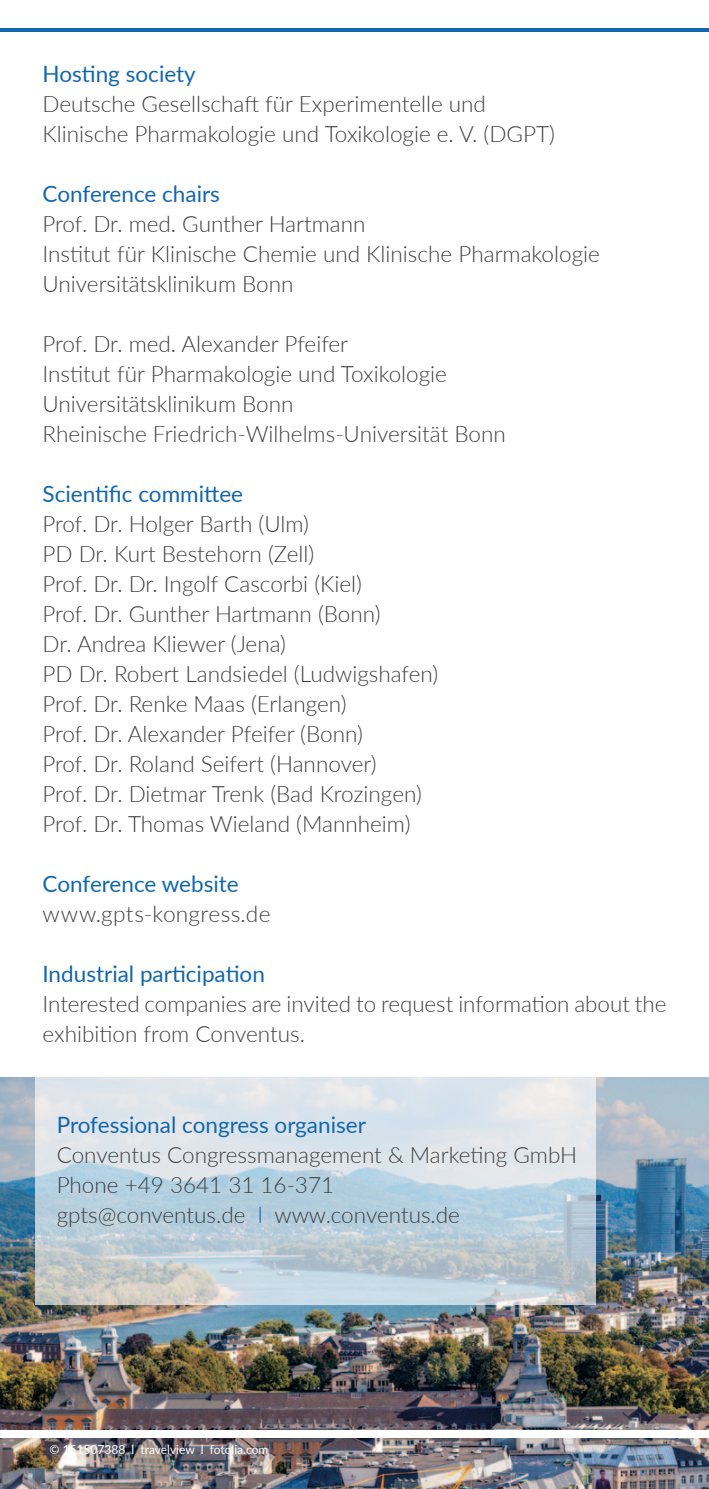
<style>
.page{position:relative;width:709px;height:1489px;background:#fff}
.page>*{position:absolute;margin:0;border:0;box-sizing:border-box;transform-origin:0 0}
.t1{font:300 22.5px/30px "Lato";color:#3e3e3f}
.t2{font:22.5px "Lato";color:#1167ac}
.t3{font:12.5px "Lato";color:#fff;scale:.96 1}
.s1{color:#1167ac}
</style>
<div class="page">
<img style="left:0;top:1077px;width:709px;height:411px">
<svg style="left:35px;top:1077px;width:560px;height:227px;background:#cbd8e0"></svg>
<hr style="left:0;top:28px;width:709px;height:4px;background:#1167ac">
<div style="left:0;top:1430px;width:709px;height:7px;background:#fff"></div>
<p class="t2" style="left:43px;top:58px;width:155px">Hosting society</p>
<p class="t1" style="left:43px;top:88px;width:514px">Deutsche Gesellschaft für Experimentelle und<br>Klinische Pharmakologie und Toxikologie e. V. (DGPT)</p>
<p class="t2" style="left:43px;top:178px;width:179px">Conference chairs</p>
<p class="t1" style="left:43px;top:208px;width:559px">Prof. Dr. med. Gunther Hartmann<br>Institut für Klinische Chemie und Klinische Pharmakologie<br>Universitätsklinikum Bonn</p>
<p class="t1" style="left:43px;top:328px;width:465px">Prof. Dr. med. Alexander Pfeifer<br>Institut für Pharmakologie und Toxikologie Universitätsklinikum Bonn<br>Rheinische Friedrich-Wilhelms-Universität Bonn</p>
<p class="t2" style="left:43px;top:478px;width:202px">Scientific committee</p>
<p class="t1" style="left:43px;top:508px;width:397px">Prof. Dr. Holger Barth (Ulm)<br>PD Dr. Kurt Bestehorn (Zell)<br>Prof. Dr. Dr. Ingolf Cascorbi (Kiel)<br>Prof. Dr. Gunther Hartmann (Bonn)<br>Dr. Andrea Kliewer (Jena)<br>PD Dr. Robert Landsiedel (Ludwigshafen)<br>Prof. Dr. Renke Maas (Erlangen)<br>Prof. Dr. Alexander Pfeifer (Bonn)<br>Prof. Dr. Roland Seifert (Hannover)<br>Prof. Dr. Dietmar Trenk (Bad Krozingen)<br>Prof. Dr. Thomas Wieland (Mannheim)</p>
<p class="t2" style="left:43px;top:868px;width:198px">Conference website</p>
<p class="t1" style="left:43px;top:898px;width:229px">www.gpts-kongress.de</p>
<p class="t2" style="left:43px;top:958px;width:224px">Industrial participation</p>
<p class="t1" style="left:43px;top:988px;width:625px">Interested companies are invited to request information about the exhibition from Conventus.</p>
<p class="t2" style="left:57px;top:1108px;width:311px">Professional congress organiser</p>
<p class="t1" style="left:57px;top:1138px;width:522px">Conventus Congressmanagement &amp; Marketing GmbH<br>Phone +49 3641 31 16-371<br>gpts@conventus.de <span class="s1">l</span> www.conventus.de</p>
<p class="t3" style="left:50px;top:1439px;width:229px">© 151507388 l travelview l fotolia.com</p>
</div>
